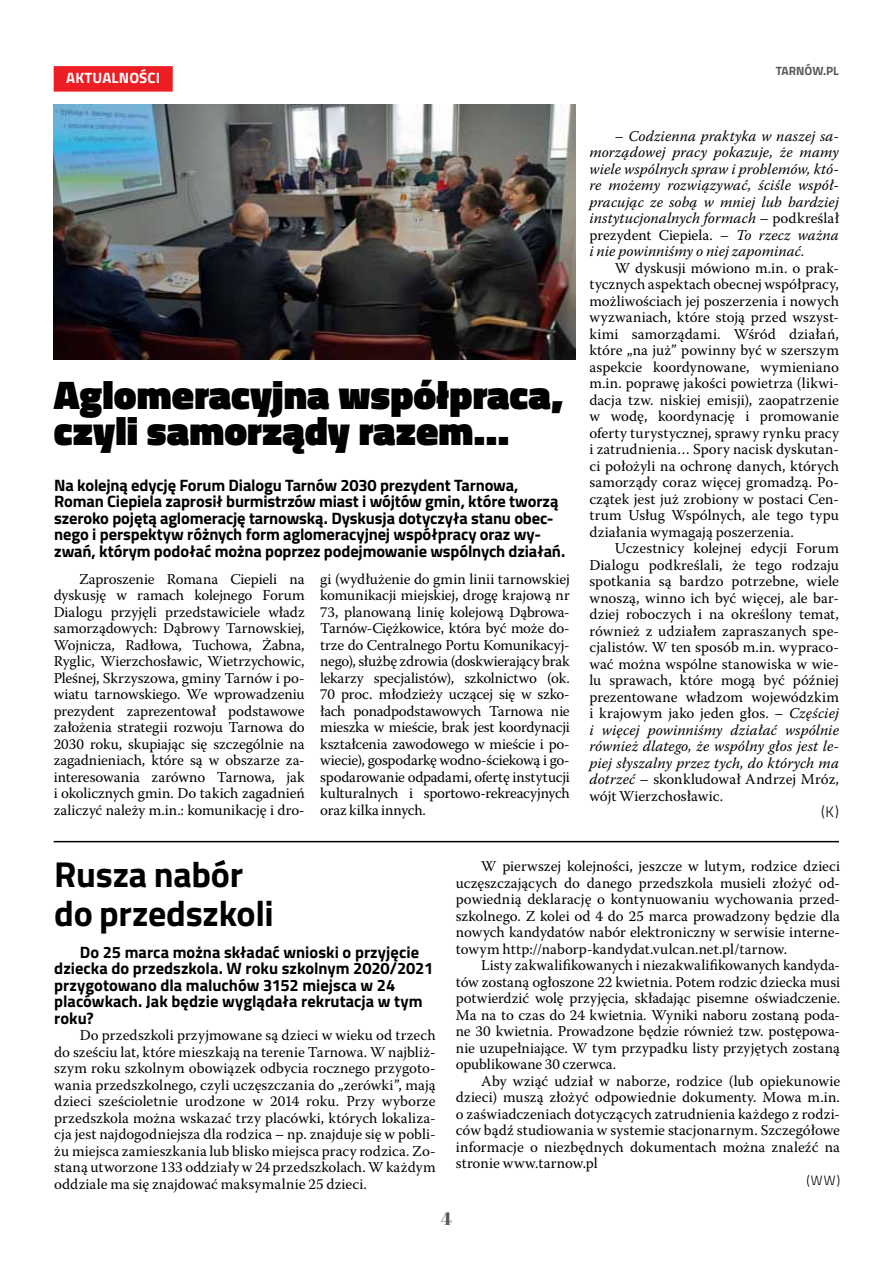
<style>
.page{position:relative;width:893px;height:1263px;background:#fff}
.page>*{position:absolute;margin:0;border:0;box-sizing:border-box;transform-origin:0 0}
.t1{font:900 40.5px/36px "Titillium";color:#000}
.t2{font:700 36px/39px "Titillium";letter-spacing:-.005em;color:#000}
.t3{font:18px "Abril Fatface";color:#58595b}
.t4{font:700 16.5px/16.5px "Titillium";letter-spacing:-.005em;color:#000}
.t5{font:15px/16.5px "Warnock Pro";color:#000;text-align:justify}
.t6{font:italic 15px/16.5px "Warnock Pro";letter-spacing:.005em;color:#000;text-align:justify}
.t7{font:700 15px "Titillium";letter-spacing:.01em;color:#fff}
.t8{font:300 15px "Titillium";color:#000}
.t9{font:300 13.5px "Titillium";color:#000}
.t10{font:700 12px "Titillium";color:#58595b}
.s1{font-style:normal}
.s2{font-style:italic}
</style>
<div class="page">
<div style="left:54px;top:66px;width:119px;height:26px;background:#ed1d24"></div>
<img style="left:54px;top:104px;width:522px;height:256px">
<hr style="left:54px;top:841px;width:785px;height:1px;background:#000">
<p class="t7" style="left:66px;top:66px;width:95px">AKTUALNOŚCI</p>
<p class="t10" style="left:776px;top:62px;width:65px">TARNÓW.PL</p>
<h1 class="t1" style="left:54px;top:377px;width:511px">Aglomeracyjna współpraca, czyli samorządy razem…</h1>
<p class="t4" style="left:54px;top:476px;width:512px">Na kolejną edycję Forum Dialogu Tarnów 2030 prezydent Tarnowa, Roman Ciepiela zaprosił burmistrzów miast i wójtów gmin, które tworzą szeroko pojętą aglomerację tarnowską. Dyskusja dotyczyła stanu obec&shy;nego i perspektyw różnych form aglomeracyjnej współpracy oraz wy&shy;zwań, którym podołać można poprzez podejmowanie wspólnych działań.</p>
<p class="t5" style="left:54px;top:570px;width:253px;text-indent:26px">Zaproszenie Romana Ciepieli na dyskusję w ramach kolejnego Forum Dialogu przyjęli przedstawiciele władz samorządowych: Dąbrowy Tarnowskiej, Wojnicza, Radłowa, Tuchowa, Żabna, Ryglic, Wierzchosławic, Wietrzychowic, Pleśnej, Skrzyszowa, gminy Tarnów i po&shy;wiatu tarnowskiego. We wprowadzeniu prezydent zaprezentował podstawowe założenia strategii rozwoju Tarnowa do 2030 roku, skupiając się szczególnie na zagadnieniach, które są w obszarze za&shy;interesowania zarówno Tarnowa, jak i okolicznych gmin. Do takich zagadnień zaliczyć należy m.in.: komunikację i dro-</p>
<p class="t5" style="left:320px;top:570px;width:251px">gi (wydłużenie do gmin linii tarnowskiej komunikacji miejskiej, drogę krajową nr 73, planowaną linię kolejową Dąbrowa-Tarnów-Ciężkowice, która być może do&shy;trze do Centralnego Portu Komunikacyj&shy;nego), służbę zdrowia (doskwierający brak lekarzy specjalistów), szkolnictwo (ok.<br>70 proc. młodzieży uczącej się w szko&shy;łach ponadpodstawowych Tarnowa nie mieszka w mieście, brak jest koordynacji kształcenia zawodowego w mieście i po&shy;wiecie), gospodarkę wodno-ściekową i go&shy;spodarowanie odpadami, ofertę instytucji kulturalnych i sportowo-rekreacyjnych oraz kilka innych.</p>
<p class="t6" style="left:589px;top:127px;width:251px;text-indent:26px">– Codzienna praktyka w naszej sa&shy;morządowej pracy pokazuje, że mamy wiele wspólnych spraw i problemów, któ&shy;re możemy rozwiązywać, ściśle współ&shy;pracując ze sobą w mniej lub bardziej instytucjonalnych formach <span class="s1">– podkreślał prezydent Ciepiela.</span> – To rzecz ważna i nie powinniśmy o niej zapominać.</p>
<p class="t5" style="left:589px;top:259px;width:251px;text-indent:26px">W dyskusji mówiono m.in. o prak&shy;tycznych aspektach obecnej współpracy, możliwościach jej poszerzenia i nowych wyzwaniach, które stoją przed wszyst&shy;kimi samorządami. Wśród działań, które „na już” powinny być w szerszym aspekcie koordynowane, wymieniano m.in. poprawę jakości powietrza (likwi&shy;dacja tzw. niskiej emisji), zaopatrzenie w wodę, koordynację i promowanie oferty turystycznej, sprawy rynku pracy i zatrudnienia… Spory nacisk dyskutan&shy;ci położyli na ochronę danych, których samorządy coraz więcej gromadzą. Po&shy;czątek jest już zrobiony w postaci Cen&shy;trum Usług Wspólnych, ale tego typu działania wymagają poszerzenia.</p>
<p class="t5" style="left:589px;top:540px;width:251px;text-indent:26px">Uczestnicy kolejnej edycji Forum Dialogu podkreślali, że tego rodzaju spotkania są bardzo potrzebne, wiele wnoszą, winno ich być więcej, ale bar&shy;dziej roboczych i na określony temat, również z udziałem zapraszanych spe&shy;cjalistów. W ten sposób m.in. wypraco&shy;wać można wspólne stanowiska w wie&shy;lu sprawach, które mogą być później prezentowane władzom wojewódzkim i krajowym jako jeden głos. <span class="s2">– Częściej i więcej powinniśmy działać wspólnie również dlatego, że wspólny głos jest le&shy;piej słyszalny przez tych, do których ma dotrzeć</span> – skonkludował Andrzej Mróz, wójt Wierzchosławic.</p>
<p class="t8" style="left:821px;top:801px;width:19px">(k)</p>
<h2 class="t2" style="left:54px;top:853px;width:221px">Rusza nabór do przedszkoli</h2>
<p class="t4" style="left:54px;top:943px;width:381px;text-indent:26px">Do 25 marca można składać wnioski o przyjęcie dziecka do przedszkola. W roku szkolnym 2020/2021 przygotowano dla maluchów 3152 miejsca w 24 placówkach. Jak będzie wyglądała rekrutacja w tym roku?</p>
<p class="t5" style="left:54px;top:1027px;width:383px;text-indent:26px">Do przedszkoli przyjmowane są dzieci w wieku od trzech do sześciu lat, które mieszkają na terenie Tarnowa. W najbliż&shy;szym roku szkolnym obowiązek odbycia rocznego przygoto&shy;wania przedszkolnego, czyli uczęszczania do „zerówki”, mają dzieci sześcioletnie urodzone w 2014 roku. Przy wyborze przedszkola można wskazać trzy placówki, których lokaliza&shy;cja jest najdogodniejsza dla rodzica – np. znajduje się w pobli&shy;żu miejsca zamieszkania lub blisko miejsca pracy rodzica. Zo&shy;staną utworzone 133 oddziały w 24 przedszkolach. W każdym oddziale ma się znajdować maksymalnie 25 dzieci.</p>
<p class="t5" style="left:456px;top:858px;width:386px;text-indent:26px">W pierwszej kolejności, jeszcze w lutym, rodzice dzieci uczęszczających do danego przedszkola musieli złożyć od&shy;powiednią deklarację o kontynuowaniu wychowania przed&shy;szkolnego. Z kolei od 4 do 25 marca prowadzony będzie dla nowych kandydatów nabór elektroniczny w serwisie interne&shy;towym http://naborp-kandydat.vulcan.net.pl/tarnow.</p>
<p class="t5" style="left:456px;top:957px;width:386px;text-indent:26px">Listy zakwalifikowanych i niezakwalifikowanych kandyda&shy;tów zostaną ogłoszone 22 kwietnia. Potem rodzic dziecka musi potwierdzić wolę przyjęcia, składając pisemne oświadczenie.<br>Ma na to czas do 24 kwietnia. Wyniki naboru zostaną poda&shy;ne 30 kwietnia. Prowadzone będzie również tzw. postępowa&shy;nie uzupełniające. W tym przypadku listy przyjętych zostaną opublikowane 30 czerwca.</p>
<p class="t5" style="left:456px;top:1072px;width:386px;text-indent:26px">Aby wziąć udział w naborze, rodzice (lub opiekunowie dzieci) muszą złożyć odpowiednie dokumenty. Mowa m.in. o zaświadczeniach dotyczących zatrudnienia każdego z rodzi&shy;ców bądź studiowania w systemie stacjonarnym. Szczegółowe informacje o niezbędnych dokumentach można znaleźć na stronie www.tarnow.pl</p>
<p class="t9" style="left:806px;top:1170px;width:35px">(WW)</p>
<p class="t3" style="left:441px;top:1206px;width:12px">4</p>
</div>
